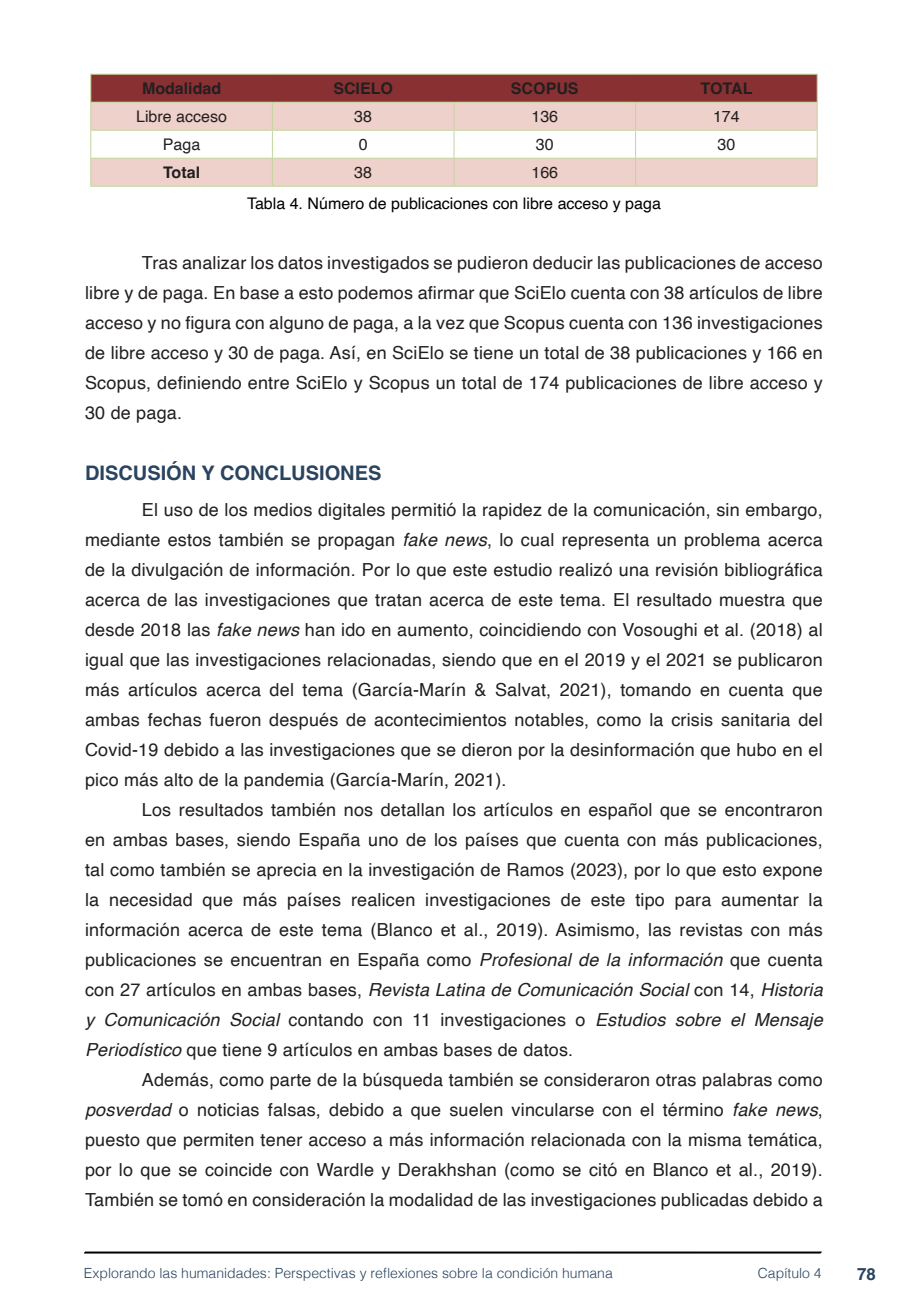
<style>
.page{position:relative;width:908px;height:1304px;background:#fff}
.page>*{position:absolute;margin:0;border:0;box-sizing:border-box;transform-origin:0 0}
.TITULOS{font:700 20px "Helvetica";color:#2a435e}
.txt{font:18px/30px "Helvetica";letter-spacing:.01em;color:#231f20;text-align:justify}
.t1{font:700 16.8px "Helvetica";color:#2a435e}
.imagens_graf_tab{font:16px "Helvetica";color:#000}
.tab_txt_centro{font:16px "Helvetica";color:#231f20}
.tab_txt_centro-2{font:700 16px "Helvetica";color:#231f20}
.t2{font:300 14px "Helvetica";color:#2a435e}
.s1{font-style:italic}
</style>
<div class="page">
<svg style="left:84px;top:1251px;width:737px;height:3px;background:#515151"></svg>
<svg style="left:90px;top:74px;width:727px;height:112px"></svg>
<hr style="left:90px;top:186px;width:182px;height:1px;background:#c2d69b">
<hr style="left:272px;top:186px;width:182px;height:1px;background:#c2d69b">
<hr style="left:454px;top:186px;width:181px;height:1px;background:#c2d69b">
<hr style="left:635px;top:186px;width:182px;height:1px;background:#c2d69b">
<p class="tab_txt_centro-2" style="left:142px;top:79px;width:81px">Modalidad</p>
<p class="tab_txt_centro-2" style="left:333px;top:79px;width:61px">SCIELO</p>
<p class="tab_txt_centro-2" style="left:510px;top:79px;width:69px">SCOPUS</p>
<p class="tab_txt_centro-2" style="left:700px;top:79px;width:53px">TOTAL</p>
<p class="tab_txt_centro" style="left:136px;top:104px;width:92px">Libre acceso</p>
<p class="tab_txt_centro" style="left:354px;top:104px;width:19px">38</p>
<p class="tab_txt_centro" style="left:531px;top:104px;width:28px">136</p>
<p class="tab_txt_centro" style="left:712px;top:104px;width:28px">174</p>
<p class="tab_txt_centro" style="left:163px;top:132px;width:39px">Paga</p>
<p class="tab_txt_centro" style="left:358px;top:132px;width:10px">0</p>
<p class="tab_txt_centro" style="left:535px;top:132px;width:19px">30</p>
<p class="tab_txt_centro" style="left:717px;top:132px;width:19px">30</p>
<p class="tab_txt_centro-2" style="left:163px;top:163px;width:39px">Total</p>
<p class="tab_txt_centro" style="left:354px;top:160px;width:19px">38</p>
<p class="tab_txt_centro" style="left:531px;top:160px;width:28px">166</p>
<p class="imagens_graf_tab" style="left:247px;top:191px;width:415px">Tabla 4. Número de publicaciones con libre acceso y paga</p>
<p class="txt" style="left:85px;top:248px;width:738px;text-indent:57px">Tras analizar los datos investigados se pudieron deducir las publicaciones de acceso libre y de paga. En base a esto podemos afirmar que SciElo cuenta con 38 artículos de libre acceso y no figura con alguno de paga, a la vez que Scopus cuenta con 136 investigaciones de libre acceso y 30 de paga. Así, en SciElo se tiene un total de 38 publicaciones y 166 en Scopus, definiendo entre SciElo y Scopus un total de 174 publicaciones de libre acceso y 30 de paga.</p>
<p class="TITULOS" style="left:85px;top:461px;width:297px">DISCUSIÓN Y CONCLUSIONES</p>
<p class="txt" style="left:85px;top:495px;width:738px;text-indent:57px">El uso de los medios digitales permitió la rapidez de la comunicación, sin embargo, mediante estos también se propagan <span class="s1">fake news</span>, lo cual representa un problema acerca de la divulgación de información. Por lo que este estudio realizó una revisión bibliográfica acerca de las investigaciones que tratan acerca de este tema. El resultado muestra que desde 2018 las <span class="s1">fake news</span> han ido en aumento, coincidiendo con Vosoughi et al. (2018) al igual que las investigaciones relacionadas, siendo que en el 2019 y el 2021 se publicaron más artículos acerca del tema (García-Marín &amp; Salvat, 2021), tomando en cuenta que ambas fechas fueron después de acontecimientos notables, como la crisis sanitaria del Covid-19 debido a las investigaciones que se dieron por la desinformación que hubo en el pico más alto de la pandemia (García-Marín, 2021).</p>
<p class="txt" style="left:85px;top:795px;width:738px;text-indent:57px">Los resultados también nos detallan los artículos en español que se encontraron en ambas bases, siendo España uno de los países que cuenta con más publicaciones, tal como también se aprecia en la investigación de Ramos (2023), por lo que esto expone la necesidad que más países realicen investigaciones de este tipo para aumentar la información acerca de este tema (Blanco et al., 2019). Asimismo, las revistas con más publicaciones se encuentran en España como <span class="s1">Profesional de la información</span> que cuenta con 27 artículos en ambas bases, <span class="s1">Revista Latina de Comunicación Social</span> con 14, <span class="s1">Historia y Comunicación Social</span> contando con 11 investigaciones o <span class="s1">Estudios sobre el Mensaje Periodístico</span> que tiene 9 artículos en ambas bases de datos.</p>
<p class="txt" style="left:85px;top:1065px;width:739px;text-indent:57px">Además, como parte de la búsqueda también se consideraron otras palabras como <span class="s1">posverdad</span> o noticias falsas, debido a que suelen vincularse con el término <span class="s1">fake news</span>, puesto que permiten tener acceso a más información relacionada con la misma temática, por lo que se coincide con Wardle y Derakhshan (como se citó en Blanco et al., 2019).<br>También se tomó en consideración la modalidad de las investigaciones publicadas debido a</p>
<p class="t2" style="left:84px;top:1261px;width:530px">Explorando las humanidades: Perspectivas y reflexiones sobre la condición humana</p>
<p class="t2" style="left:757px;top:1261px;width:65px">Capítulo 4</p>
<p class="t1" style="left:856px;top:1264px;width:20px">78</p>
</div>
